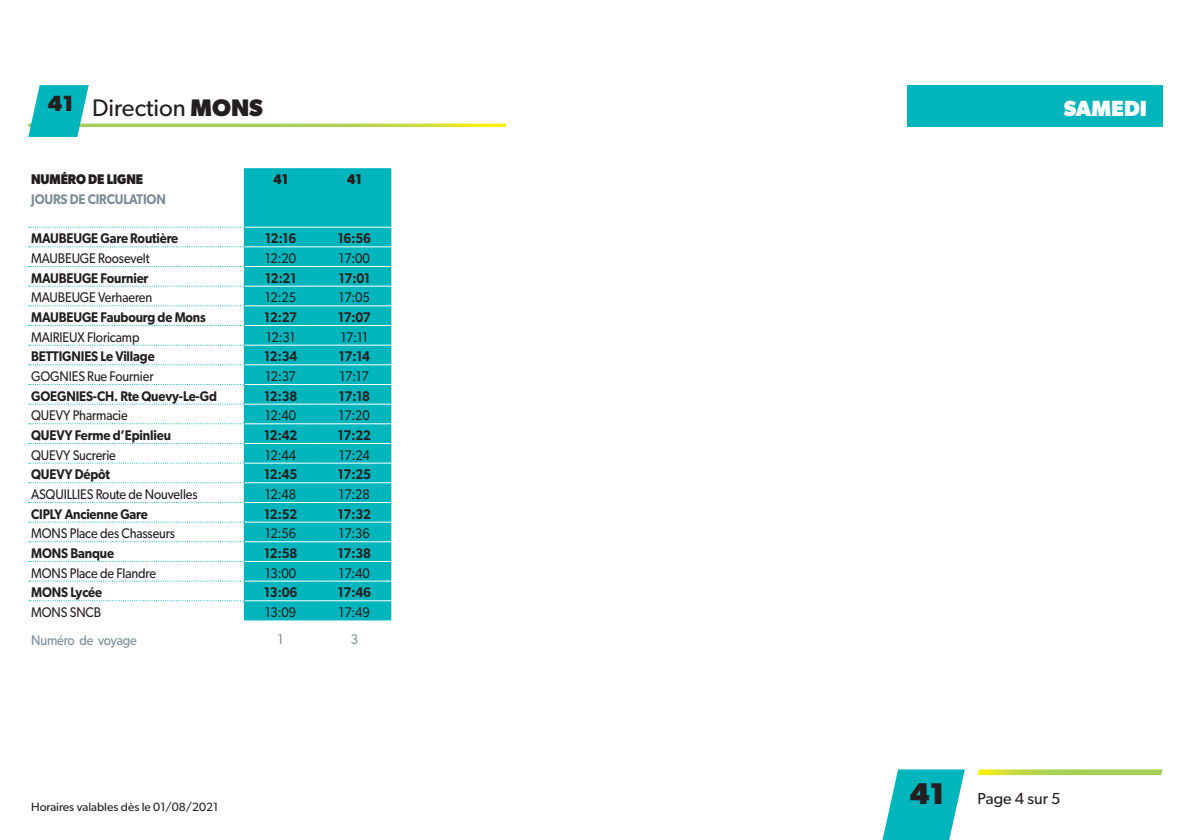
<style>
.page{position:relative;width:1191px;height:840px;background:#fff}
.page>*{position:absolute;margin:0;border:0;box-sizing:border-box;transform-origin:0 0}
.t1{font:700 30px "Gibson";color:#231f20}
.t2{font:24px "Gibson";color:#231f20}
.t3{font:700 22px "Gibson";color:#fff}
.t4{font:700 22px "Gibson";color:#231f20}
.t5{font:16px "Gibson";color:#231f20}
.t6{font:600 14px "Gibson";letter-spacing:-.01em;color:#231f20;scale:.9 1}
.t7{font:14px "Gibson";letter-spacing:-.01em;color:#231f20;scale:.9 1}
.t8{font:600 14px "Gibson";letter-spacing:-.01em;color:#7b8c95;scale:.9 1}
.t9{font:700 14px "Gibson";letter-spacing:-.01em;color:#231f20;scale:.9 1}
.t10{font:14px "Gibson";letter-spacing:-.01em;color:#7b8c95;scale:.9 1}
.t11{font:12px "Gibson";color:#231f20}
.s1{font-weight:700}
</style>
<div class="page">
<svg style="left:978px;top:769px;width:184px;height:5px"></svg>
<svg style="left:89px;top:123px;width:417px;height:4px;background:#c3dc64"></svg>
<svg style="left:882px;top:769px;width:83px;height:70px"></svg>
<svg style="left:28px;top:85px;width:61px;height:52px"></svg>
<div style="left:907px;top:85px;width:255px;height:42px;background:#00b6bc"></div>
<div style="left:244px;top:168px;width:147px;height:452px;background:#00b6bc"></div>
<hr style="left:244px;top:226px;width:73px;height:1px;background:#fff">
<hr style="left:317px;top:226px;width:74px;height:1px;background:#fff">
<hr style="left:244px;top:246px;width:73px;height:1px;background:#fff">
<hr style="left:317px;top:246px;width:74px;height:1px;background:#fff">
<hr style="left:244px;top:266px;width:73px;height:1px;background:#fff">
<hr style="left:317px;top:266px;width:74px;height:1px;background:#fff">
<hr style="left:244px;top:285px;width:73px;height:1px;background:#fff">
<hr style="left:317px;top:285px;width:74px;height:1px;background:#fff">
<hr style="left:244px;top:305px;width:73px;height:1px;background:#fff">
<hr style="left:317px;top:305px;width:74px;height:1px;background:#fff">
<hr style="left:244px;top:325px;width:73px;height:1px;background:#fff">
<hr style="left:317px;top:325px;width:74px;height:1px;background:#fff">
<hr style="left:244px;top:344px;width:73px;height:1px;background:#fff">
<hr style="left:317px;top:344px;width:74px;height:1px;background:#fff">
<hr style="left:244px;top:364px;width:73px;height:1px;background:#fff">
<hr style="left:317px;top:364px;width:74px;height:1px;background:#fff">
<hr style="left:244px;top:384px;width:73px;height:1px;background:#fff">
<hr style="left:317px;top:384px;width:74px;height:1px;background:#fff">
<hr style="left:244px;top:403px;width:73px;height:1px;background:#fff">
<hr style="left:317px;top:403px;width:74px;height:1px;background:#fff">
<hr style="left:244px;top:423px;width:73px;height:1px;background:#fff">
<hr style="left:317px;top:423px;width:74px;height:1px;background:#fff">
<hr style="left:244px;top:442px;width:73px;height:1px;background:#fff">
<hr style="left:317px;top:442px;width:74px;height:1px;background:#fff">
<hr style="left:244px;top:462px;width:73px;height:1px;background:#fff">
<hr style="left:317px;top:462px;width:74px;height:1px;background:#fff">
<hr style="left:244px;top:482px;width:73px;height:1px;background:#fff">
<hr style="left:317px;top:482px;width:74px;height:1px;background:#fff">
<hr style="left:244px;top:501px;width:73px;height:1px;background:#fff">
<hr style="left:317px;top:501px;width:74px;height:1px;background:#fff">
<hr style="left:244px;top:521px;width:73px;height:1px;background:#fff">
<hr style="left:317px;top:521px;width:74px;height:1px;background:#fff">
<hr style="left:244px;top:541px;width:73px;height:1px;background:#fff">
<hr style="left:317px;top:541px;width:74px;height:1px;background:#fff">
<hr style="left:244px;top:560px;width:73px;height:1px;background:#fff">
<hr style="left:317px;top:560px;width:74px;height:1px;background:#fff">
<hr style="left:244px;top:580px;width:73px;height:1px;background:#fff">
<hr style="left:317px;top:580px;width:74px;height:1px;background:#fff">
<hr style="left:244px;top:600px;width:73px;height:1px;background:#fff">
<hr style="left:317px;top:600px;width:74px;height:1px;background:#fff">
<svg style="left:29px;top:226px;width:215px;height:1px"></svg>
<svg style="left:29px;top:246px;width:215px;height:1px"></svg>
<svg style="left:29px;top:266px;width:215px;height:1px"></svg>
<svg style="left:29px;top:285px;width:215px;height:1px"></svg>
<svg style="left:29px;top:305px;width:215px;height:1px"></svg>
<svg style="left:29px;top:325px;width:215px;height:1px"></svg>
<svg style="left:29px;top:344px;width:215px;height:1px"></svg>
<svg style="left:29px;top:364px;width:215px;height:1px"></svg>
<svg style="left:29px;top:384px;width:215px;height:1px"></svg>
<svg style="left:29px;top:403px;width:215px;height:1px"></svg>
<svg style="left:29px;top:423px;width:215px;height:1px"></svg>
<svg style="left:29px;top:462px;width:215px;height:1px"></svg>
<svg style="left:29px;top:482px;width:215px;height:1px"></svg>
<svg style="left:29px;top:521px;width:215px;height:1px"></svg>
<svg style="left:29px;top:541px;width:215px;height:1px"></svg>
<svg style="left:29px;top:580px;width:215px;height:1px"></svg>
<svg style="left:29px;top:600px;width:215px;height:1px"></svg>
<h3 class="t4" style="left:48px;top:90px;width:27px">41</h3>
<h2 class="t2" style="left:92px;top:93px;width:172px">Direction <span class="s1">MONS</span></h2>
<h3 class="t3" style="left:1063px;top:96px;width:85px">SAMEDI</h3>
<p class="t9" style="left:31px;top:171px;width:126px">NUMÉRO DE LIGNE</p>
<p class="t9" style="left:273px;top:171px;width:18px">41</p>
<p class="t9" style="left:347px;top:171px;width:18px">41</p>
<p class="t8" style="left:31px;top:191px;width:151px">JOURS DE CIRCULATION</p>
<p class="t6" style="left:31px;top:230px;width:165px">MAUBEUGE Gare Routière</p>
<p class="t6" style="left:265px;top:230px;width:36px">12:16</p>
<p class="t6" style="left:338px;top:230px;width:38px">16:56</p>
<p class="t7" style="left:31px;top:250px;width:133px">MAUBEUGE Roosevelt</p>
<p class="t7" style="left:265px;top:250px;width:36px">12:20</p>
<p class="t7" style="left:339px;top:250px;width:36px">17:00</p>
<p class="t6" style="left:31px;top:269px;width:132px">MAUBEUGE Fournier</p>
<p class="t6" style="left:265px;top:269px;width:36px">12:21</p>
<p class="t6" style="left:339px;top:269px;width:36px">17:01</p>
<p class="t7" style="left:31px;top:289px;width:136px">MAUBEUGE Verhaeren</p>
<p class="t7" style="left:265px;top:289px;width:36px">12:25</p>
<p class="t7" style="left:339px;top:289px;width:36px">17:05</p>
<p class="t6" style="left:31px;top:309px;width:196px">MAUBEUGE Faubourg de Mons</p>
<p class="t6" style="left:264px;top:309px;width:38px">12:27</p>
<p class="t6" style="left:338px;top:309px;width:38px">17:07</p>
<p class="t7" style="left:31px;top:328px;width:122px">MAIRIEUX Floricamp</p>
<p class="t7" style="left:266px;top:328px;width:34px">12:31</p>
<p class="t7" style="left:341px;top:328px;width:32px">17:11</p>
<p class="t6" style="left:31px;top:348px;width:139px">BETTIGNIES Le Village</p>
<p class="t6" style="left:264px;top:348px;width:38px">12:34</p>
<p class="t6" style="left:339px;top:348px;width:36px">17:14</p>
<p class="t7" style="left:31px;top:367px;width:137px">GOGNIES Rue Fournier</p>
<p class="t7" style="left:265px;top:367px;width:35px">12:37</p>
<p class="t7" style="left:340px;top:367px;width:34px">17:17</p>
<p class="t6" style="left:31px;top:387px;width:208px">GOEGNIES-CH. Rte Quevy-Le-Gd</p>
<p class="t6" style="left:264px;top:387px;width:38px">12:38</p>
<p class="t6" style="left:339px;top:387px;width:36px">17:18</p>
<p class="t7" style="left:31px;top:407px;width:109px">QUEVY Pharmacie</p>
<p class="t7" style="left:265px;top:407px;width:36px">12:40</p>
<p class="t7" style="left:339px;top:407px;width:36px">17:20</p>
<p class="t6" style="left:31px;top:426px;width:157px">QUEVY Ferme d’Epinlieu</p>
<p class="t6" style="left:264px;top:426px;width:38px">12:42</p>
<p class="t6" style="left:338px;top:426px;width:38px">17:22</p>
<p class="t7" style="left:31px;top:446px;width:96px">QUEVY Sucrerie</p>
<p class="t7" style="left:265px;top:446px;width:36px">12:44</p>
<p class="t7" style="left:339px;top:446px;width:36px">17:24</p>
<p class="t6" style="left:31px;top:466px;width:89px">QUEVY Dépôt</p>
<p class="t6" style="left:264px;top:466px;width:38px">12:45</p>
<p class="t6" style="left:338px;top:466px;width:38px">17:25</p>
<p class="t7" style="left:31px;top:485px;width:186px">ASQUILLIES Route de Nouvelles</p>
<p class="t7" style="left:265px;top:485px;width:36px">12:48</p>
<p class="t7" style="left:339px;top:485px;width:36px">17:28</p>
<p class="t6" style="left:31px;top:505px;width:131px">CIPLY Ancienne Gare</p>
<p class="t6" style="left:264px;top:505px;width:38px">12:52</p>
<p class="t6" style="left:338px;top:505px;width:38px">17:32</p>
<p class="t7" style="left:31px;top:525px;width:161px">MONS Place des Chasseurs</p>
<p class="t7" style="left:265px;top:525px;width:36px">12:56</p>
<p class="t7" style="left:339px;top:525px;width:36px">17:36</p>
<p class="t6" style="left:31px;top:544px;width:94px">MONS Banque</p>
<p class="t6" style="left:264px;top:544px;width:38px">12:58</p>
<p class="t6" style="left:338px;top:544px;width:38px">17:38</p>
<p class="t7" style="left:31px;top:564px;width:140px">MONS Place de Flandre</p>
<p class="t7" style="left:265px;top:564px;width:36px">13:00</p>
<p class="t7" style="left:339px;top:564px;width:36px">17:40</p>
<p class="t6" style="left:31px;top:584px;width:80px">MONS Lycée</p>
<p class="t6" style="left:264px;top:584px;width:38px">13:06</p>
<p class="t6" style="left:338px;top:584px;width:38px">17:46</p>
<p class="t7" style="left:31px;top:603px;width:79px">MONS SNCB</p>
<p class="t7" style="left:265px;top:603px;width:36px">13:09</p>
<p class="t7" style="left:339px;top:603px;width:36px">17:49</p>
<p class="t10" style="left:31px;top:631px;width:119px">Numéro de voyage</p>
<p class="t10" style="left:278px;top:630px;width:8px">1</p>
<p class="t10" style="left:351px;top:630px;width:10px">3</p>
<p class="t11" style="left:31px;top:799px;width:189px">Horaires valables dès le 01/08/2021</p>
<h1 class="t1" style="left:909px;top:775px;width:36px">41</h1>
<p class="t5" style="left:977px;top:788px;width:84px">Page 4 sur 5</p>
</div>
